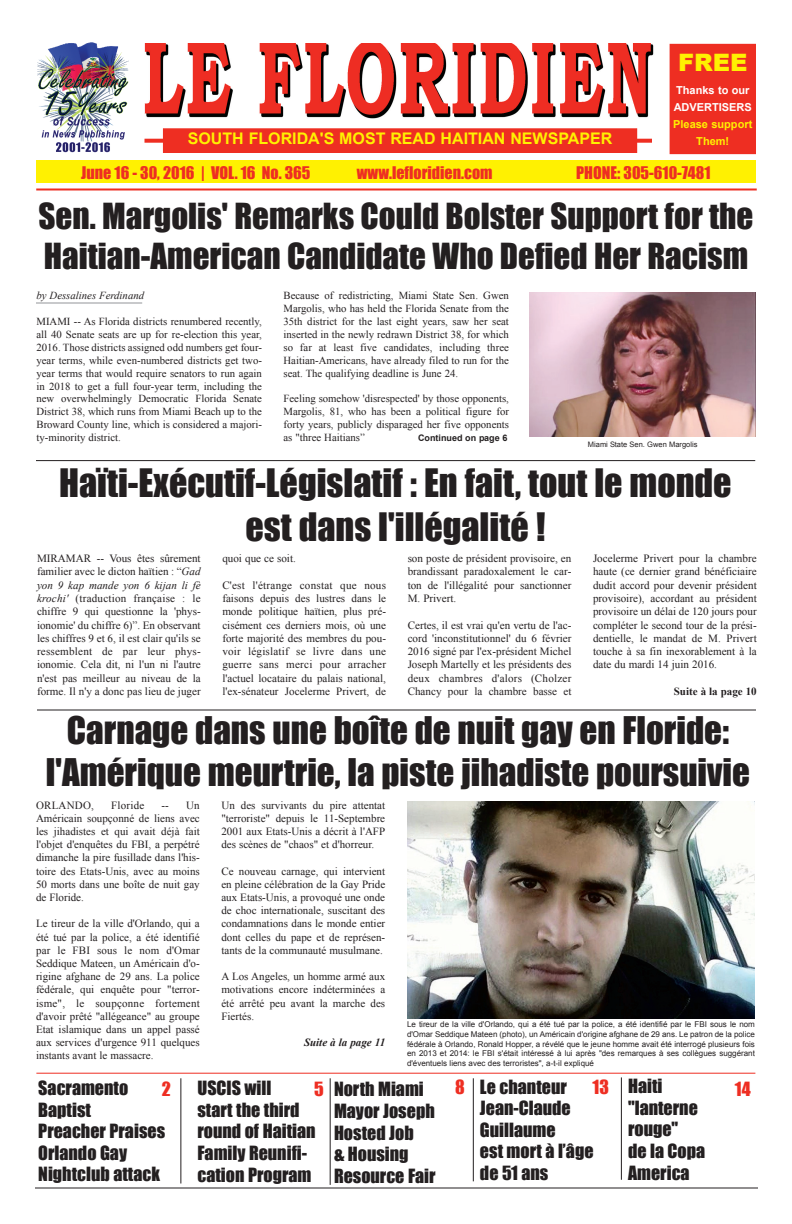
<style>
.page{position:relative;width:792px;height:1224px;background:#fff}
.page>*{position:absolute;margin:0;border:0;box-sizing:border-box;transform-origin:0 0}
.t1{font:36px/43.2px "Impact";color:#231f20;text-align:center}
.t2{font:35px/42px "Impact";color:#231f20;text-align:center}
.t3{font:33px/39.6px "Impact";color:#231f20}
.t4{font:900 24px "Arial";color:#fff101}
.t5{font:18px/21.6px "Impact";color:#231f20}
.t6{font:18px "Impact";color:#ee2e22}
.t7{font:16px "Impact";color:#ee2e22}
.t8{font:700 16px "Arial";color:#fff101}
.t9{font:11.1px/13.3px "Times New Roman";color:#231f20;text-align:justify}
.t10{font:11px/13.2px "Times New Roman";color:#231f20;text-align:justify}
.t11{font:700 11px/16.8px "Arial";color:#fff;text-align:center}
.t12{font:11px "Times New Roman";letter-spacing:.02em;color:#231f20}
.t13{font:italic 700 11px "Times New Roman";color:#231f20}
.t14{font:700 11px "Times New Roman";color:#231f20}
.t15{font:10.8px/12.9px "Times New Roman";color:#231f20;text-align:justify}
.t16{font:italic 10.8px "Times New Roman";color:#231f20}
.t17{font:700 9px "Arial";color:#231f20}
.t18{font:8px/9.6px "Arial";color:#231f20;text-align:justify}
.t19{font:7.5px "Arial";color:#231f20}
.s1{color:#fff101}
.s2{font-style:italic}
</style>
<div class="page">
<div style="left:670px;top:44px;width:86px;height:110px;background:#ee2e22"></div>
<div style="left:36px;top:160px;width:720px;height:23px;background:#fff101"></div>
<svg style="left:144px;top:139px;width:508px;height:4px"></svg>
<div style="left:163px;top:129px;width:474px;height:23px;background:#ee2e22"></div>
<div style="left:163px;top:128px;width:474px;height:25px;border:1px solid #ee2e22"></div>
<hr style="left:36px;top:188px;width:721px;height:2px;background:#ee2e22">
<img style="left:144px;top:44px;width:510px;height:75px">
<hr style="left:36px;top:460px;width:719px;height:1px;background:#231f20">
<img style="left:37px;top:42px;width:91px;height:111px">
<hr style="left:181px;top:1078px;width:1px;height:106px;background:#231f20">
<hr style="left:330px;top:1078px;width:1px;height:107px;background:#231f20">
<hr style="left:473px;top:1078px;width:1px;height:103px;background:#231f20">
<hr style="left:621px;top:1077px;width:1px;height:103px;background:#231f20">
<hr style="left:36px;top:1073px;width:719px;height:1px;background:#ee2e22">
<hr style="left:35px;top:1188px;width:723px;height:1px;background:#231f20">
<img style="left:530px;top:292px;width:225px;height:145px">
<hr style="left:36px;top:303px;width:106px;height:1px;background:#939598">
<hr style="left:37px;top:710px;width:719px;height:1px;background:#231f20">
<img style="left:407px;top:801px;width:348px;height:217px">
<p class="t8" style="left:188px;top:130px;width:426px">SOUTH FLORIDA'S MOST READ HAITIAN NEWSPAPER</p>
<p class="t4" style="left:678px;top:45px;width:71px">FREE</p>
<p class="t11" style="left:673px;top:82px;width:81px">Thanks to our<br>ADVERTISERS<br><span class="s1">Please support<br>Them!</span></p>
<p class="t7" style="left:81px;top:163px;width:231px">June 16 - 30, 2016 | VOL. 16 No. 365</p>
<p class="t7" style="left:357px;top:163px;width:137px">www.lefloridien.com</p>
<p class="t7" style="left:576px;top:163px;width:136px">PHONE: 305-610-7481</p>
<p class="t3" style="left:38px;top:196px;width:716px">Sen. Margolis' Remarks Could Bolster Support for the<br>Haitian-American Candidate Who Defied Her Racism</p>
<p class="t16" style="left:36px;top:290px;width:109px">by Dessalines Ferdinand</p>
<p class="t15" style="left:36px;top:315px;width:227px">MIAMI -- As Florida districts renumbered recently, all 40 Senate seats are up for re-election this year, 2016. Those districts assigned odd numbers get four&shy;year terms, while even-numbered districts get two&shy;year terms that would require senators to run again in 2018 to get a full four-year term, including the new overwhelmingly Democratic Florida Senate District 38, which runs from Miami Beach up to the Broward County line, which is considered a majori&shy;ty-minority district.</p>
<p class="t15" style="left:284px;top:289px;width:227px">Because of redistricting, Miami State Sen. Gwen Margolis, who has held the Florida Senate from the 35th district for the last eight years, saw her seat inserted in the newly redrawn District 38, for which so far at least five candidates, including three Haitian-Americans, have already filed to run for the seat. The qualifying deadline is June 24.</p>
<p class="t15" style="left:284px;top:392px;width:227px">Feeling somehow 'disrespected' by those opponents, Margolis, 81, who has been a political figure for forty years, publicly disparaged her five opponents as "three Haitians”</p>
<p class="t17" style="left:418px;top:433px;width:91px">Continued on page 6</p>
<p class="t19" style="left:588px;top:440px;width:111px">Miami State Sen. Gwen Margolis</p>
<p class="t1" style="left:59px;top:461px;width:674px">Haïti-Exécutif-Législatif : En fait, tout le monde est dans l'illégalité !</p>
<p class="t9" style="left:37px;top:552px;width:165px">MIRAMAR -- Vous êtes sûrement familier avec le dicton haïtien : “<span class="s2">Gad yon 9 kap mande yon 6 kijan li fè krochi'</span> (traduction française : le chiffre 9 qui questionne la 'phys&shy;ionomie' du chiffre 6)”. En observant les chiffres 9 et 6, il est clair qu'ils se ressemblent de par leur phys&shy;ionomie. Cela dit, ni l'un ni l'autre n'est pas meilleur au niveau de la forme. Il n'y a donc pas lieu de juger</p>
<p class="t9" style="left:222px;top:552px;width:75px">quoi que ce soit.</p>
<p class="t9" style="left:222px;top:578px;width:165px">C'est l'étrange constat que nous faisons depuis des lustres dans le monde politique haïtien, plus pré&shy;cisément ces derniers mois, où une forte majorité des membres du pou&shy;voir législatif se livre dans une guerre sans merci pour arracher l'actuel locataire du palais national, l'ex-sénateur Jocelerme Privert, de</p>
<p class="t9" style="left:408px;top:552px;width:165px">son poste de président provisoire, en brandissant paradoxalement le car&shy;ton de l'illégalité pour sanctionner M. Privert.</p>
<p class="t9" style="left:408px;top:618px;width:165px">Certes, il est vrai qu'en vertu de l'ac&shy;cord 'inconstitutionnel' du 6 février 2016 signé par l'ex-président Michel Joseph Martelly et les présidents des deux chambres d'alors (Cholzer Chancy pour la chambre basse et</p>
<p class="t9" style="left:593px;top:552px;width:165px">Jocelerme Privert pour la chambre haute (ce dernier grand bénéficiaire dudit accord pour devenir président provisoire), accordant au président provisoire un délai de 120 jours pour compléter le second tour de la prési&shy;dentielle, le mandat de M. Privert touche à sa fin inexorablement à la date du mardi 14 juin 2016.</p>
<p class="t14" style="left:674px;top:685px;width:84px">Suite à la page 10</p>
<p class="t2" style="left:46px;top:709px;width:706px">Carnage dans une boîte de nuit gay en Floride: l'Amérique meurtrie, la piste jihadiste poursuivie</p>
<p class="t12" style="left:36px;top:799px;width:60px">ORLANDO,</p>
<p class="t12" style="left:111px;top:799px;width:35px">Floride</p>
<p class="t10" style="left:161px;top:798px;width:9px">--</p>
<p class="t10" style="left:36px;top:798px;width:165px;text-indent:150px">Un Américain soupçonné de liens avec les jihadistes et qui avait déjà fait l'objet d'enquêtes du FBI, a perpétré dimanche la pire fusillade dans l'his&shy;toire des Etats-Unis, avec au moins 50 morts dans une boîte de nuit gay de Floride.</p>
<p class="t10" style="left:36px;top:917px;width:165px">Le tireur de la ville d'Orlando, qui a été tué par la police, a été identifié par le FBI sous le nom d'Omar Seddique Mateen, un Américain d'o&shy;rigine afghane de 29 ans. La police fédérale, qui enquête pour "terror&shy;isme", le soupçonne fortement d'avoir prêté "allégeance" au groupe Etat islamique dans un appel passé aux services d'urgence 911 quelques instants avant le massacre.</p>
<p class="t10" style="left:221px;top:798px;width:165px">Un des survivants du pire attentat "terroriste" depuis le 11-Septembre 2001 aux Etats-Unis a décrit à l'AFP des scènes de "chaos" et d'horreur.</p>
<p class="t10" style="left:221px;top:864px;width:165px">Ce nouveau carnage, qui intervient en pleine célébration de la Gay Pride aux Etats-Unis, a provoqué une onde de choc internationale, suscitant des condamnations dans le monde entier dont celles du pape et de représen&shy;tants de la communauté musulmane.</p>
<p class="t10" style="left:221px;top:970px;width:165px">A Los Angeles, un homme armé aux motivations encore indéterminées a été arrêté peu avant la marche des Fiertés.</p>
<p class="t13" style="left:304px;top:1036px;width:83px">Suite à la page 11</p>
<p class="t18" style="left:407px;top:1020px;width:349px">Le tireur de la ville d'Orlando, qui a été tué par la police, a été identifié par le FBI sous le nom d'Omar Seddique Mateen (photo), un Américain d'origine afghane de 29 ans. Le patron de la police fédérale à Orlando, Ronald Hopper, a révélé que le jeune homme avait été interrogé plusieurs fois en 2013 et 2014: le FBI s'était intéressé à lui après "des remarques à ses collègues suggérant d'éventuels liens avec des terroristes", a-t-il expliqué</p>
<p class="t5" style="left:480px;top:1076px;width:115px">Le chanteur<br>Jean-Claude<br>Guillaume<br>est mort à l’âge de 51 ans</p>
<p class="t5" style="left:628px;top:1075px;width:79px">Haiti "lanterne rouge"<br>de la Copa<br>America</p>
<p class="t6" style="left:162px;top:1078px;width:11px">2</p>
<p class="t6" style="left:314px;top:1078px;width:11px">5</p>
<p class="t6" style="left:455px;top:1076px;width:11px">8</p>
<p class="t6" style="left:593px;top:1076px;width:18px">13</p>
<p class="t6" style="left:735px;top:1078px;width:17px">14</p>
<p class="t5" style="left:38px;top:1077px;width:128px">Sacramento<br>Baptist<br>Preacher Praises<br>Orlando Gay<br>Nightclub attack</p>
<p class="t5" style="left:334px;top:1078px;width:103px">North Miami<br>Mayor Joseph<br>Hosted Job<br>&amp; Housing<br>Resource Fair</p>
<p class="t5" style="left:197px;top:1077px;width:120px">USCIS will<br>start the third round of Haitian<br>Family Reunifi&shy;cation Program</p>
</div>
